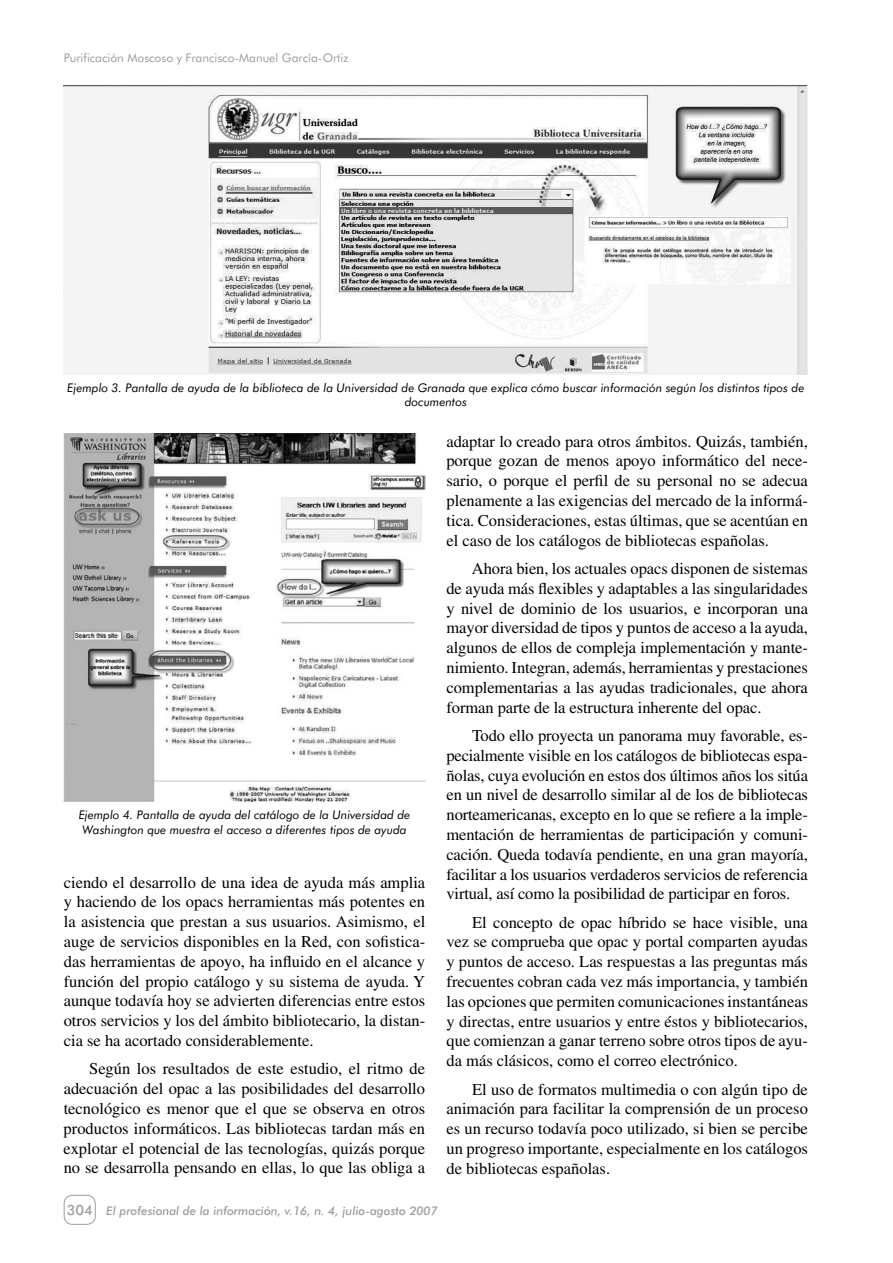
<style>
.page{position:relative;width:893px;height:1263px;background:#fff}
.page>*{position:absolute;margin:0;border:0;box-sizing:border-box;transform-origin:0 0}
.t1{font:16.5px/19.8px "Times";color:#000;text-align:justify}
.t2{font:500 14.25px "Futura BT";color:#9c9d9f}
.t3{font:italic 12px/14.4px "Futura BT";color:#000;text-align:center}
.t4{font:italic 500 12px "Futura BT";color:#9c9d9f}
.t5{font:12px "Futura BT";color:#9c9d9f}
</style>
<div class="page">
<div style="left:64px;top:1195px;width:32px;height:30px;border:1px solid #9c9d9f;border-radius:9px"></div>
<img style="left:64px;top:434px;width:361px;height:367px">
<img style="left:64px;top:85px;width:744px;height:289px">
<p class="t5" style="left:64px;top:51px;width:286px">Purificación Moscoso y Francisco-Manuel García-Ortiz</p>
<p class="t3" style="left:67px;top:380px;width:739px">Ejemplo 3. Pantalla de ayuda de la biblioteca de la Universidad de Granada que explica cómo buscar información según los distintos tipos de documentos</p>
<p class="t3" style="left:79px;top:808px;width:333px">Ejemplo 4. Pantalla de ayuda del catálogo de la Universidad de<br>Washington que muestra el acceso a diferentes tipos de ayuda</p>
<p class="t1" style="left:64px;top:872px;width:363px">ciendo el desarrollo de una idea de ayuda más amplia y haciendo de los opacs herramientas más potentes en la asistencia que prestan a sus usuarios. Asimismo, el auge de servicios disponibles en la Red, con sofistica&shy;das herramientas de apoyo, ha influido en el alcance y función del propio catálogo y su sistema de ayuda. Y aunque todavía hoy se advierten diferencias entre estos otros servicios y los del ámbito bibliotecario, la distan&shy;cia se ha acortado considerablemente.</p>
<p class="t1" style="left:64px;top:1059px;width:363px;text-indent:26px">Según los resultados de este estudio, el ritmo de adecuación del opac a las posibilidades del desarrollo tecnológico es menor que el que se observa en otros productos informáticos. Las bibliotecas tardan más en explotar el potencial de las tecnologías, quizás porque no se desarrolla pensando en ellas, lo que las obliga a</p>
<p class="t1" style="left:446px;top:431px;width:363px">adaptar lo creado para otros ámbitos. Quizás, también, porque gozan de menos apoyo informático del nece&shy;sario, o porque el perfil de su personal no se adecua plenamente a las exigencias del mercado de la informá&shy;tica. Consideraciones, estas últimas, que se acentúan en el caso de los catálogos de bibliotecas españolas.</p>
<p class="t1" style="left:446px;top:558px;width:363px;text-indent:26px">Ahora bien, los actuales opacs disponen de sistemas de ayuda más flexibles y adaptables a las singularidades y nivel de dominio de los usuarios, e incorporan una mayor diversidad de tipos y puntos de acceso a la ayuda, algunos de ellos de compleja implementación y mante&shy;nimiento. Integran, además, herramientas y prestaciones complementarias a las ayudas tradicionales, que ahora forman parte de la estructura inherente del opac.</p>
<p class="t1" style="left:446px;top:725px;width:363px;text-indent:26px">Todo ello proyecta un panorama muy favorable, es&shy;pecialmente visible en los catálogos de bibliotecas espa&shy;ñolas, cuya evolución en estos dos últimos años los sitúa en un nivel de desarrollo similar al de los de bibliotecas norteamericanas, excepto en lo que se refiere a la imple&shy;mentación de herramientas de participación y comuni&shy;cación. Queda todavía pendiente, en una gran mayoría, facilitar a los usuarios verdaderos servicios de referencia virtual, así como la posibilidad de participar en foros.</p>
<p class="t1" style="left:446px;top:912px;width:363px;text-indent:26px">El concepto de opac híbrido se hace visible, una vez se comprueba que opac y portal comparten ayudas y puntos de acceso. Las respuestas a las preguntas más frecuentes cobran cada vez más importancia, y también las opciones que permiten comunicaciones instantáneas y directas, entre usuarios y entre éstos y bibliotecarios, que comienzan a ganar terreno sobre otros tipos de ayu&shy;da más clásicos, como el correo electrónico.</p>
<p class="t1" style="left:446px;top:1079px;width:363px;text-indent:26px">El uso de formatos multimedia o con algún tipo de animación para facilitar la comprensión de un proceso es un recurso todavía poco utilizado, si bien se percibe un progreso importante, especialmente en los catálogos de bibliotecas españolas.</p>
<p class="t2" style="left:67px;top:1201px;width:27px">304</p>
<p class="t4" style="left:106px;top:1204px;width:333px">El profesional de la información, v.16, n. 4, julio-agosto 2007</p>
</div>
